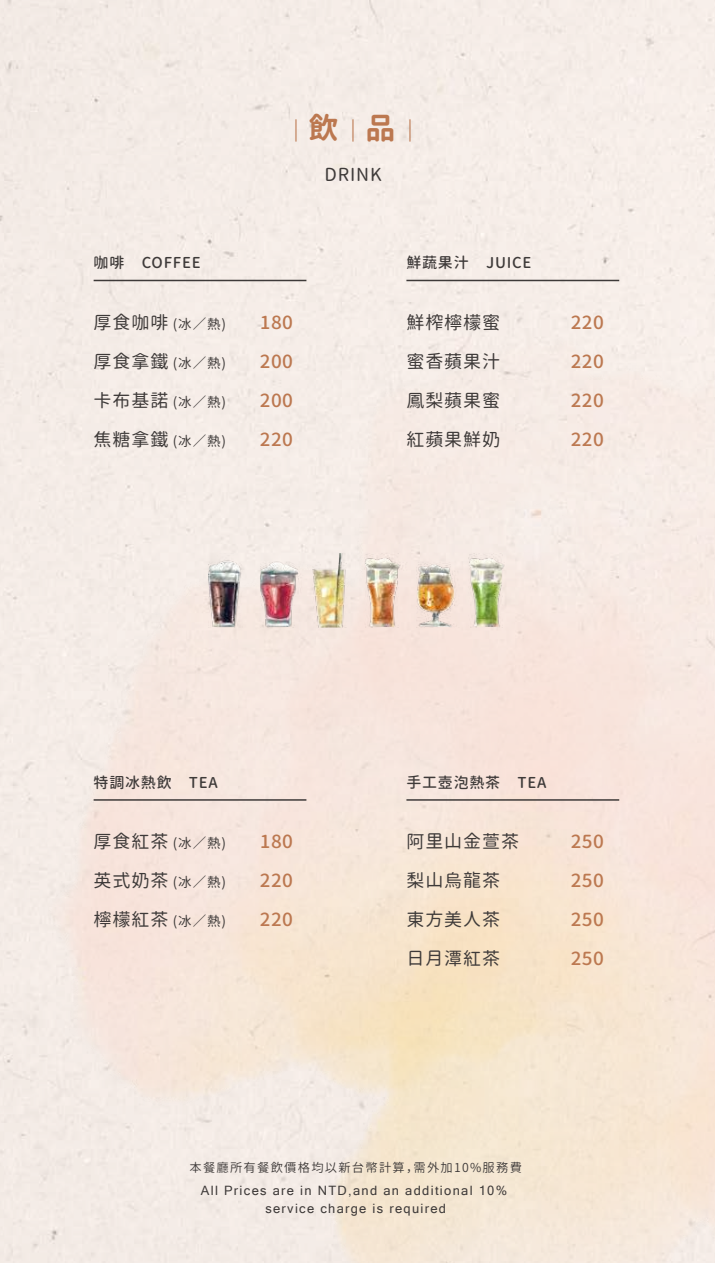
<style>
.page{position:relative;width:715px;height:1263px;background:#fff}
.page>*{position:absolute;margin:0;border:0;box-sizing:border-box;transform-origin:0 0}
.t1{font:22.5px "Gen Jyuu Gothic X P Bold";color:#bc7850}
.t2{font:18px/39px "Gen Jyuu Gothic X P Regular";letter-spacing:.05em;color:#3e3a39;text-align:justify}
.t3{font:18px/39px "Gen Jyuu Gothic X P Medium";letter-spacing:.02em;color:#bc7850;text-align:justify;scale:1.05 1}
.t4{font:15px "Gen Jyuu Gothic X P Medium";letter-spacing:.05em;color:#3e3a39}
.t5{font:13.5px "Gen Jyuu Gothic X P Regular";color:#3e3a39}
.t6{font:12.9px/18px "Microsoft Sans Serif";letter-spacing:.105em;color:#3e3a39;text-align:center}
.t7{font:12.3px "Gen Jyuu Gothic X P Normal";letter-spacing:.1em;color:#3e3a39}
.s1{font-size:18px}
.s2{font-size:30px}
</style>
<div class="page">
<hr style="left:94px;top:280px;width:212px;height:1px;background:#3e3a39">
<hr style="left:406px;top:280px;width:213px;height:1px;background:#3e3a39">
<img style="left:208px;top:554px;width:296px;height:73px">
<hr style="left:94px;top:799px;width:212px;height:2px;background:#3e3a39">
<hr style="left:406px;top:799px;width:213px;height:2px;background:#3e3a39">
<p class="t4" style="left:94px;top:252px;width:109px">咖啡 COFFEE</p>
<p class="t5" style="left:94px;top:314px;width:134px"><span class="s1">厚食咖啡</span> (冰／熱)</p>
<p class="t5" style="left:94px;top:353px;width:134px"><span class="s1">厚食拿鐵</span> (冰／熱)</p>
<p class="t5" style="left:94px;top:392px;width:134px"><span class="s1">卡布基諾</span> (冰／熱)</p>
<p class="t5" style="left:94px;top:431px;width:134px"><span class="s1">焦糖拿鐵</span> (冰／熱)</p>
<h1 class="t1" style="left:290px;top:114px;width:127px">｜<span class="s2">飲</span>｜<span class="s2">品</span>｜</h1>
<h2 class="t2" style="left:324px;top:154px;width:59px">DRINK</h2>
<h2 class="t3" style="left:260px;top:302px;width:33px">180<br>200<br>200<br>220</h2>
<p class="t4" style="left:406px;top:252px;width:127px">鮮蔬果汁 JUICE</p>
<h2 class="t2" style="left:406px;top:302px;width:95px">鮮榨檸檬蜜蜜香蘋果汁鳳梨蘋果蜜紅蘋果鮮奶</h2>
<h2 class="t3" style="left:570px;top:302px;width:33px">220<br>220<br>220<br>220</h2>
<p class="t4" style="left:94px;top:771px;width:126px">特調冰熱飲 TEA</p>
<p class="t5" style="left:94px;top:833px;width:134px"><span class="s1">厚食紅茶</span> (冰／熱)</p>
<p class="t5" style="left:94px;top:872px;width:134px"><span class="s1">英式奶茶</span> (冰／熱)</p>
<p class="t5" style="left:94px;top:911px;width:134px"><span class="s1">檸檬紅茶</span> (冰／熱)</p>
<h2 class="t3" style="left:260px;top:821px;width:33px">180<br>220<br>220</h2>
<p class="t4" style="left:406px;top:771px;width:141px">手工壺泡熱茶 TEA</p>
<h2 class="t2" style="left:406px;top:821px;width:114px;text-align:left">阿里山金萱茶梨山烏龍茶東方美人茶日月潭紅茶</h2>
<h2 class="t3" style="left:570px;top:821px;width:33px">250<br>250<br>250<br>250</h2>
<p class="t7" style="left:189px;top:1159px;width:334px">本餐廳所有餐飲價格均以新台幣計算，需外加10%服務費</p>
<p class="t6" style="left:201px;top:1181px;width:308px">All Prices are in NTD,and an additional 10% service charge is required</p>
</div>
